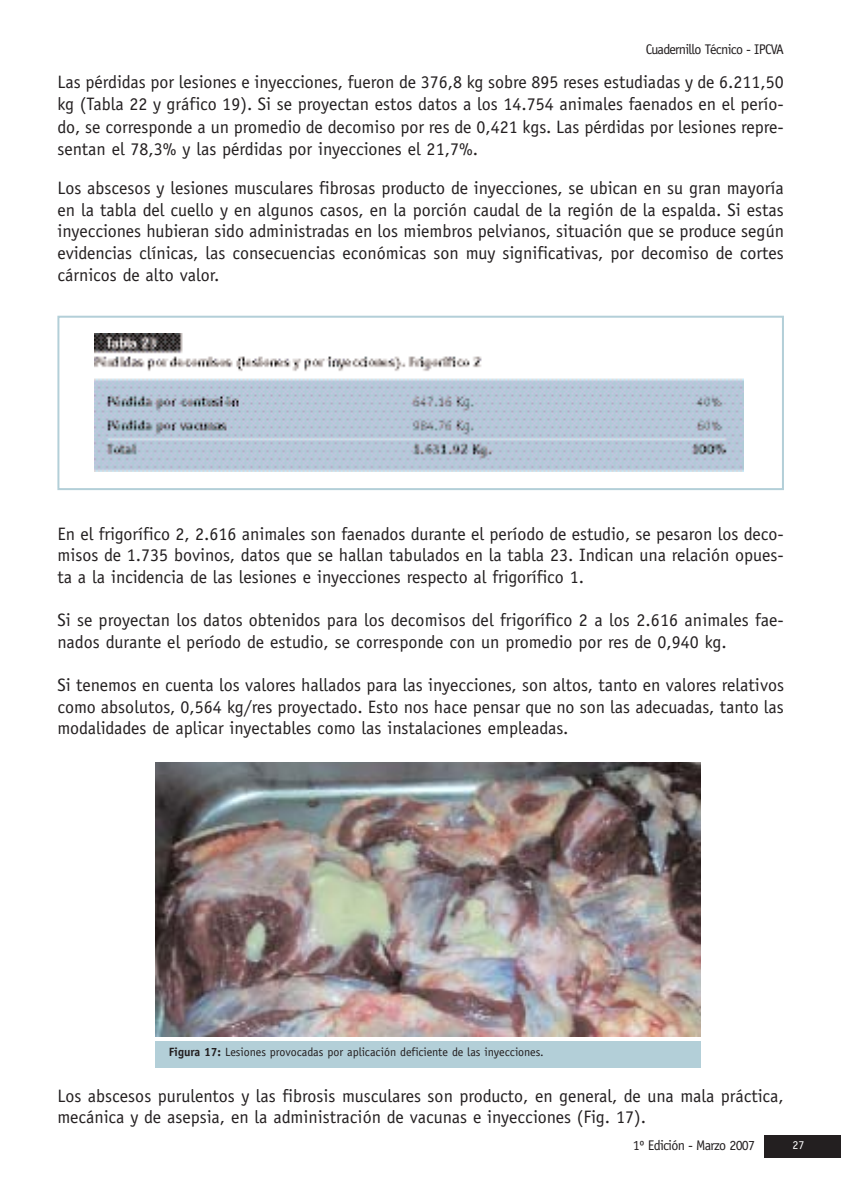
<style>
.page{position:relative;width:841px;height:1191px;background:#fff}
.page>*{position:absolute;margin:0;border:0;box-sizing:border-box;transform-origin:0 0}
.t1{font:18px/21.6px "Officina Sans";color:#231f20;text-align:justify}
.t2{font:14px "Officina Sans";letter-spacing:-.05em;color:#231f20}
.t3{font:12px "Officina Sans";color:#231f20}
.t4{font:12px "Officina Sans";color:#fff}
.s1{font-weight:700}
</style>
<div class="page">
<img style="left:57px;top:315px;width:783px;height:843px">
<p class="t2" style="left:645px;top:44px;width:140px">Cuadernillo Técnico - IPCVA</p>
<p class="t1" style="left:57px;top:72px;width:727px;line-height:22.4px">Las pérdidas por lesiones e inyecciones, fueron de 376,8 kg sobre 895 reses estudiadas y de 6.211,50 kg (Tabla 22 y gráfico 19). Si se proyectan estos datos a los 14.754 animales faenados en el perío&shy;do, se corresponde a un promedio de decomiso por res de 0,421 kgs. Las pérdidas por lesiones repre&shy;sentan el 78,3% y las pérdidas por inyecciones el 21,7%.</p>
<p class="t1" style="left:57px;top:179px;width:727px">Los abscesos y lesiones musculares fibrosas producto de inyecciones, se ubican en su gran mayoría en la tabla del cuello y en algunos casos, en la porción caudal de la región de la espalda. Si estas inyecciones hubieran sido administradas en los miembros pelvianos, situación que se produce según evidencias clínicas, las consecuencias económicas son muy significativas, por decomiso de cortes cárnicos de alto valor.</p>
<p class="t1" style="left:57px;top:524px;width:727px">En el frigorífico 2, 2.616 animales son faenados durante el período de estudio, se pesaron los deco&shy;misos de 1.735 bovinos, datos que se hallan tabulados en la tabla 23. Indican una relación opues&shy;ta a la incidencia de las lesiones e inyecciones respecto al frigorífico 1.</p>
<p class="t1" style="left:57px;top:611px;width:727px">Si se proyectan los datos obtenidos para los decomisos del frigorífico 2 a los 2.616 animales fae&shy;nados durante el período de estudio, se corresponde con un promedio por res de 0,940 kg.</p>
<p class="t1" style="left:57px;top:676px;width:727px">Si tenemos en cuenta los valores hallados para las inyecciones, son altos, tanto en valores relativos como absolutos, 0,564 kg/res proyectado. Esto nos hace pensar que no son las adecuadas, tanto las modalidades de aplicar inyectables como las instalaciones empleadas.</p>
<p class="t3" style="left:169px;top:1048px;width:376px"><span class="s1">Figura 17:</span> Lesiones provocadas por aplicación deficiente de las inyecciones.</p>
<p class="t1" style="left:57px;top:1086px;width:727px">Los abscesos purulentos y las fibrosis musculares son producto, en general, de una mala práctica, mecánica y de asepsia, en la administración de vacunas e inyecciones (Fig. 17).</p>
<p class="t2" style="left:632px;top:1140px;width:124px">1º Edición - Marzo 2007</p>
<p class="t4" style="left:792px;top:1140px;width:13px">27</p>
</div>
